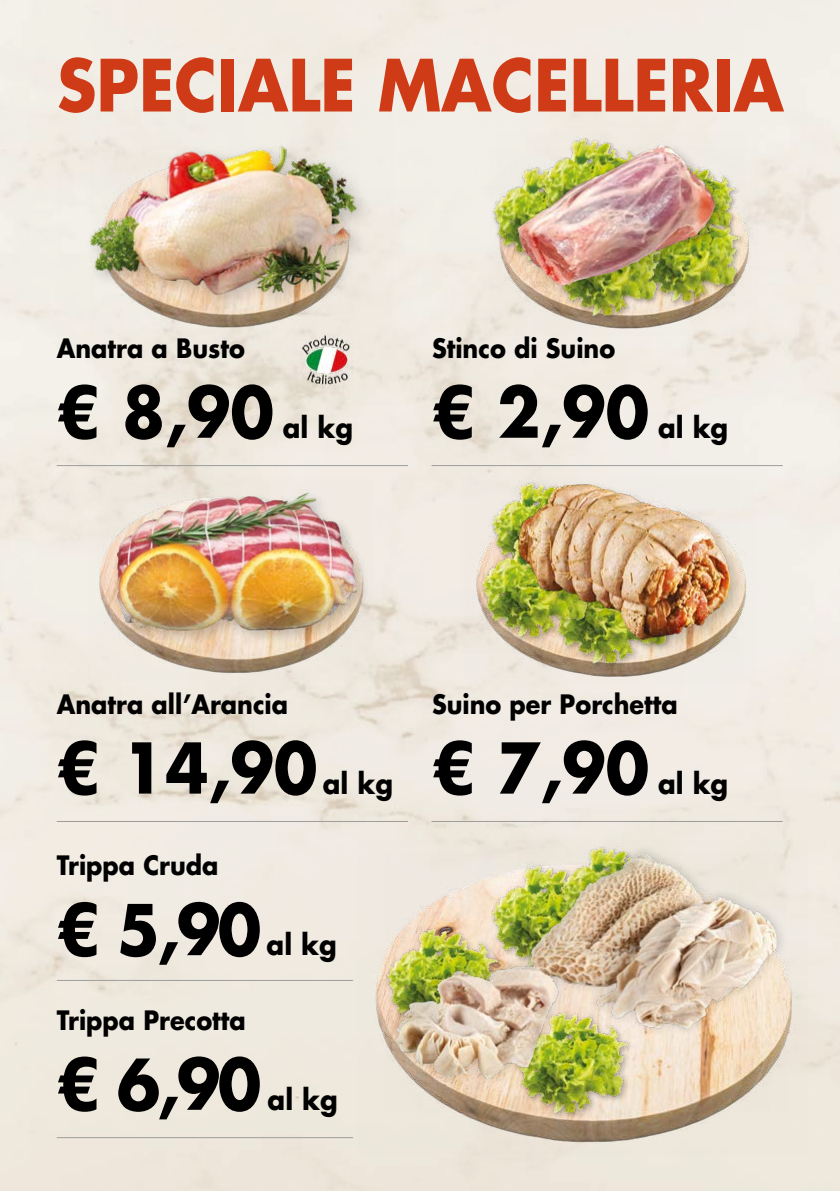
<style>
.page{position:relative;width:840px;height:1191px;background:#fff}
.page>*{position:absolute;margin:0;border:0;box-sizing:border-box;transform-origin:0 0}
.t1{font:700 70px "Futura Std";color:#cf3b16;scale:.92 1}
.t2{font:700 68px "Futura Std";color:#000;scale:.93 1}
.t3{font:700 28px "Futura Std";color:#000;scale:.93 1}
.t4{font:700 26px "Futura Std";color:#000;scale:.92 1}
</style>
<div class="page">
<img style="left:91px;top:314px;width:267px;height:20px">
<img style="left:489px;top:147px;width:268px;height:188px">
<img style="left:465px;top:482px;width:290px;height:203px">
<img style="left:358px;top:840px;width:449px;height:314px">
<img style="left:89px;top:481px;width:284px;height:199px">
<div style="left:113px;top:489px;width:259px;height:156px;background:#000;opacity:.2"></div>
<img style="left:98px;top:475px;width:274px;height:164px">
<img style="left:683px;top:190px;width:80px;height:137px">
<img style="left:745px;top:152px;width:8px;height:107px">
<div style="left:476px;top:149px;width:37px;height:137px;background:#f1eee7"></div>
<div style="left:524px;top:120px;width:142px;height:13px;background:#f0eae1"></div>
<img style="left:541px;top:300px;width:142px;height:42px">
<img style="left:533px;top:654px;width:168px;height:40px">
<div style="left:513px;top:142px;width:217px;height:158px;background:#000;opacity:.2"></div>
<img style="left:495px;top:133px;width:250px;height:151px">
<img style="left:57px;top:111px;width:336px;height:203px">
<img style="left:368px;top:909px;width:17px;height:148px">
<div style="left:544px;top:829px;width:137px;height:13px;background:#eee9df"></div>
<img style="left:499px;top:1112px;width:153px;height:29px">
<div style="left:387px;top:842px;width:400px;height:245px;background:#ede8dd"></div>
<img style="left:385px;top:852px;width:401px;height:260px">
<img style="left:463px;top:652px;width:153px;height:13px">
<div style="left:513px;top:480px;width:232px;height:174px;background:#000;opacity:.2"></div>
<img style="left:462px;top:477px;width:276px;height:175px">
<hr style="left:57px;top:465px;width:351px;height:1px;background:#9d9d9c">
<hr style="left:57px;top:821px;width:351px;height:1px;background:#9d9d9c">
<hr style="left:431px;top:465px;width:351px;height:1px;background:#9d9d9c">
<hr style="left:431px;top:821px;width:351px;height:1px;background:#9d9d9c">
<hr style="left:57px;top:1137px;width:296px;height:1px;background:#9d9d9c">
<hr style="left:57px;top:980px;width:296px;height:1px;background:#9d9d9c">
<img style="left:300px;top:334px;width:53px;height:54px">
<h1 class="t1" style="left:57px;top:39px;width:791px">SPECIALE MACELLERIA</h1>
<p class="t4" style="left:57px;top:330px;width:206px">Anatra a Busto</p>
<h2 class="t2" style="left:57px;top:367px;width:235px">€ 8,90</h2>
<p class="t3" style="left:283px;top:408px;width:77px">al kg</p>
<p class="t4" style="left:432px;top:330px;width:201px">Stinco di Suino</p>
<h2 class="t2" style="left:432px;top:367px;width:235px">€ 2,90</h2>
<p class="t3" style="left:657px;top:408px;width:77px">al kg</p>
<p class="t4" style="left:57px;top:686px;width:253px">Anatra all’Arancia</p>
<h2 class="t2" style="left:57px;top:723px;width:281px">€ 14,90</h2>
<p class="t3" style="left:323px;top:764px;width:77px">al kg</p>
<p class="t4" style="left:57px;top:848px;width:177px">Trippa Cruda</p>
<h2 class="t2" style="left:57px;top:884px;width:221px">€ 5,90</h2>
<p class="t3" style="left:266px;top:926px;width:77px">al kg</p>
<p class="t4" style="left:57px;top:1002px;width:207px">Trippa Precotta</p>
<h2 class="t2" style="left:57px;top:1039px;width:221px">€ 6,90</h2>
<p class="t3" style="left:267px;top:1080px;width:77px">al kg</p>
<p class="t4" style="left:432px;top:686px;width:268px">Suino per Porchetta</p>
<h2 class="t2" style="left:432px;top:723px;width:235px">€ 7,90</h2>
<p class="t3" style="left:657px;top:764px;width:77px">al kg</p>
</div>
